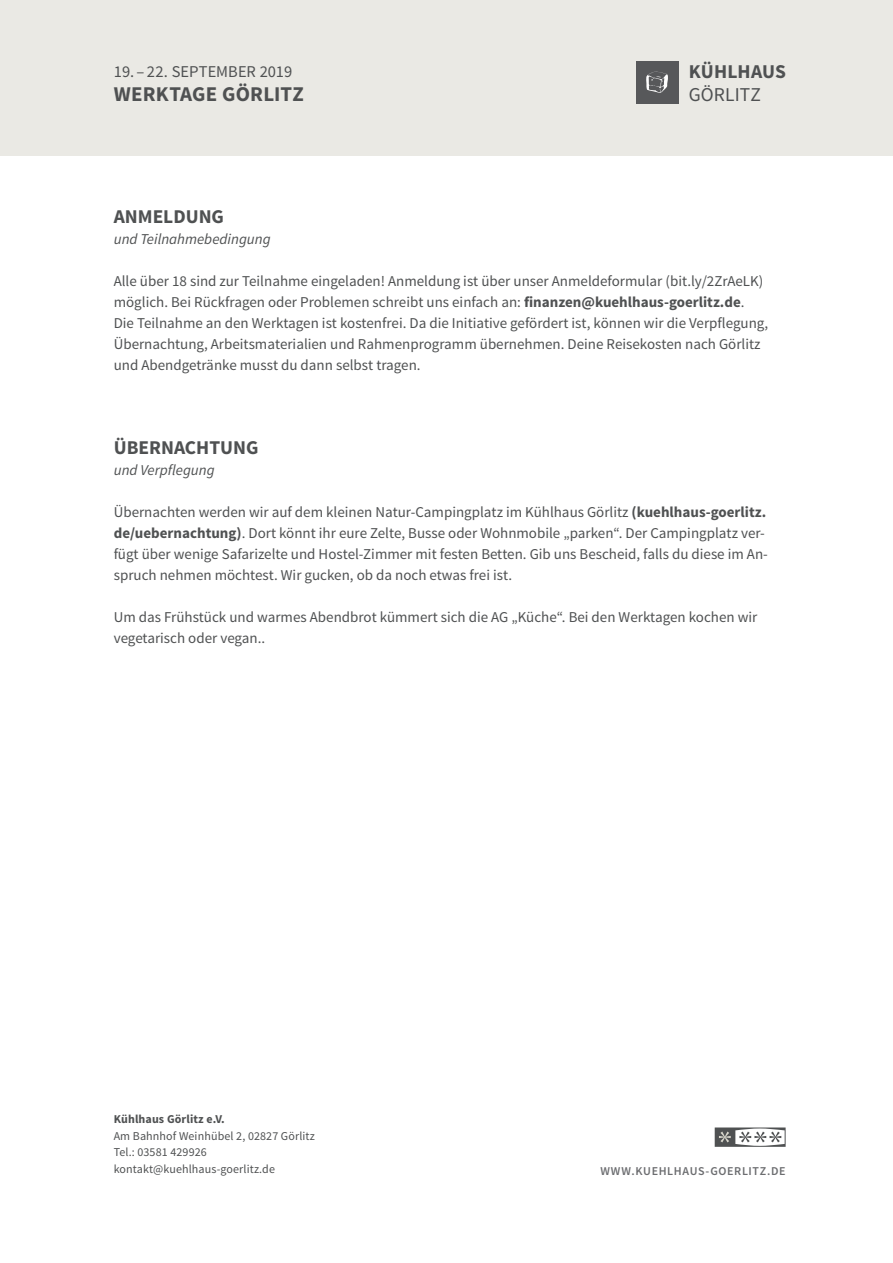
<style>
.page{position:relative;width:893px;height:1263px;background:#fff}
.page>*{position:absolute;margin:0;border:0;box-sizing:border-box;transform-origin:0 0}
.t1{font:700 21px "Source Sans Pro";letter-spacing:.01em;color:#4f5152}
.t2{font:700 19.65px "Source Sans Pro";letter-spacing:.005em;color:#4f5152}
.t3{font:19.65px "Source Sans Pro";letter-spacing:.005em;color:#4f5152}
.t4{font:700 19.5px "Source Sans Pro";color:#4f5152}
.t5{font:16.5px "Source Sans Pro";letter-spacing:.005em;color:#4f5152}
.t6{font:15px/21px "Source Sans Pro";color:#4f5152}
.t7{font:italic 15px "Source Sans Pro";color:#4f5152}
.t8{font:12px/16.5px "Source Sans Pro";letter-spacing:.01em;color:#4f5152}
.t9{font:600 12px "Source Sans Pro";letter-spacing:.055em;color:#6c6d70}
.t10{font:700 12px "Source Sans Pro";letter-spacing:.01em;color:#4f5152}
.s1{font-weight:700}
</style>
<div class="page">
<div style="left:0;top:0;width:893px;height:155px;background:#eae9e4"></div>
<div style="left:636px;top:62px;width:42px;height:42px;background:#57585a"></div>
<svg style="left:646px;top:71px;width:22px;height:22px"></svg>
<svg style="left:715px;top:1127px;width:71px;height:20px"></svg>
<p class="t5" style="left:114px;top:62px;width:180px">19. – 22. SEPTEMBER 2019</p>
<h1 class="t1" style="left:114px;top:81px;width:192px">WERKTAGE GÖRLITZ</h1>
<h2 class="t2" style="left:689px;top:59px;width:99px">KÜHLHAUS</h2>
<h2 class="t3" style="left:689px;top:83px;width:73px">GÖRLITZ</h2>
<h3 class="t4" style="left:114px;top:204px;width:112px">ANMELDUNG</h3>
<p class="t7" style="left:114px;top:230px;width:158px">und Teilnahmebedingung</p>
<p class="t6" style="left:114px;top:271px;width:656px">Alle über 18 sind zur Teilnahme eingeladen! Anmeldung ist über unser Anmeldeformular (bit.ly/2ZrAeLK) möglich. Bei Rückfragen oder Problemen schreibt uns einfach an: <span class="s1">finanzen@kuehlhaus-goerlitz.de</span>.<br>Die Teilnahme an den Werktagen ist kostenfrei. Da die Initiative gefördert ist, können wir die Verpflegung, Übernachtung, Arbeitsmaterialien und Rahmenprogramm übernehmen. Deine Reisekosten nach Görlitz und Abendgetränke musst du dann selbst tragen.</p>
<h3 class="t4" style="left:114px;top:435px;width:146px">ÜBERNACHTUNG</h3>
<p class="t7" style="left:114px;top:461px;width:102px">und Verpflegung</p>
<p class="t6" style="left:114px;top:502px;width:656px">Übernachten werden wir auf dem kleinen Natur-Campingplatz im Kühlhaus Görlitz <span class="s1">(kuehlhaus-goerlitz. de/uebernachtung)</span>. Dort könnt ihr eure Zelte, Busse oder Wohnmobile „parken“. Der Campingplatz ver&shy;fügt über wenige Safarizelte und Hostel-Zimmer mit festen Betten. Gib uns Bescheid, falls du diese im An&shy;spruch nehmen möchtest. Wir gucken, ob da noch etwas frei ist.</p>
<p class="t6" style="left:114px;top:607px;width:645px">Um das Frühstück und warmes Abendbrot kümmert sich die AG „Küche“. Bei den Werktagen kochen wir vegetarisch oder vegan..</p>
<p class="t10" style="left:114px;top:1111px;width:113px">Kühlhaus Görlitz e.V.</p>
<p class="t8" style="left:114px;top:1127px;width:203px">Am Bahnhof Weinhübel 2, 02827 Görlitz<br>Tel.: 03581 429926 kontakt@kuehlhaus-goerlitz.de</p>
<p class="t9" style="left:600px;top:1164px;width:187px">WWW.KUEHLHAUS-GOERLITZ.DE</p>
</div>
